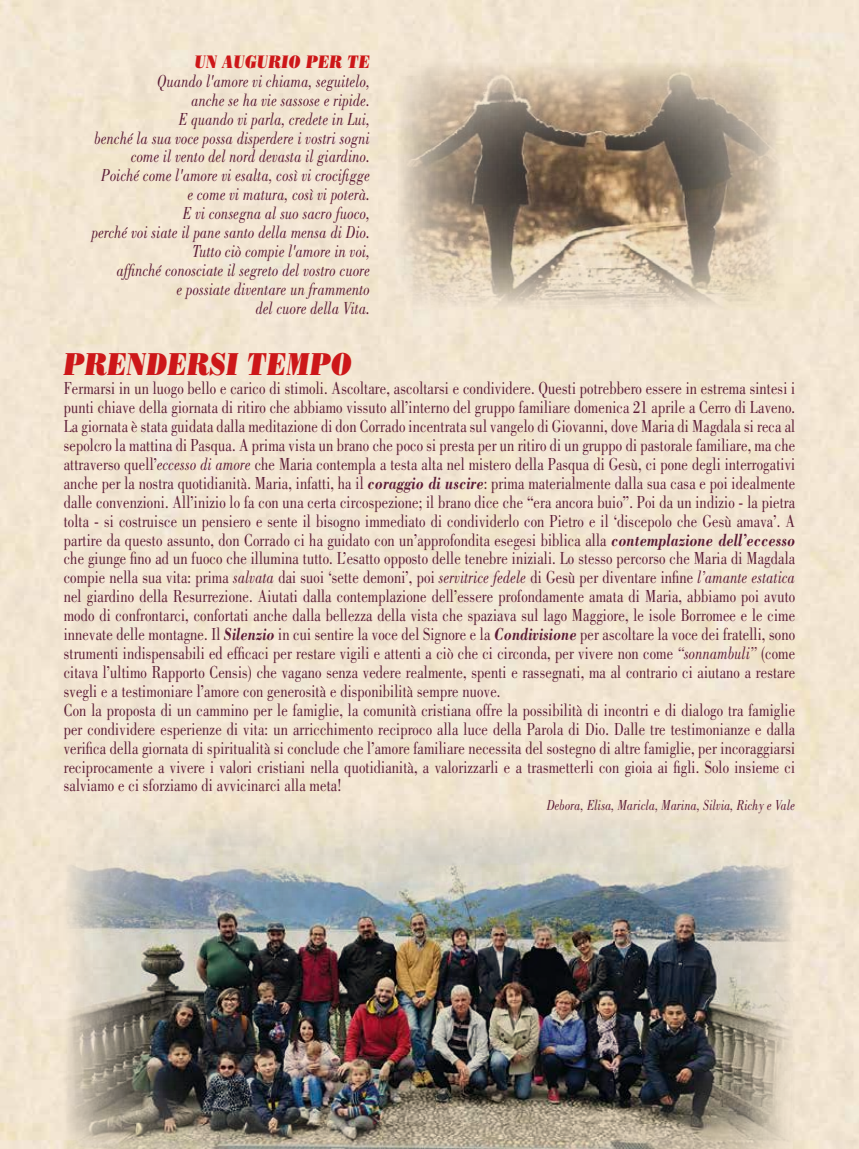
<style>
.page{position:relative;width:859px;height:1149px;background:#fff}
.page>*{position:absolute;margin:0;border:0;box-sizing:border-box;transform-origin:0 0}
.t1{font:italic 31.5px "Bodoni Std Poster";color:#cd1719;scale:.8 1}
.t2{font:18px/18.9px "Bodoni Std";letter-spacing:.01em;color:#5c1b35;scale:.8 1}
.t3{font:italic 18px/18.9px "Bodoni Std";letter-spacing:.01em;color:#5c1b35;text-align:right;scale:.8 1}
.t4{font:italic 18px "Bodoni Std Poster";letter-spacing:.01em;color:#cd1719;scale:.8 1}
.t5{font:italic 15px "Bodoni Std";letter-spacing:.01em;color:#5c1b35;scale:.8 1}
.s1{font-style:italic}
.s2{font-weight:700;font-style:italic}
</style>
<div class="page">
<img style="left:55px;top:797px;width:749px;height:351px">
<img style="left:388px;top:53px;width:404px;height:265px">
<p class="t4" style="left:195px;top:51px;width:220px">UN AUGURIO PER TE</p>
<p class="t3" style="left:92px;top:72px;width:349px">Quando l'amore vi chiama, seguitelo,<br>anche se ha vie sassose e ripide.<br>E quando vi parla, credete in Lui,<br>benché la sua voce possa disperdere i vostri sogni come il vento del nord devasta il giardino.<br>Poiché come l'amore vi esalta, così vi crocifigge e come vi matura, così vi poterà.<br>E vi consegna al suo sacro fuoco,<br>perché voi siate il pane santo della mensa di Dio.<br>Tutto ciò compie l'amore in voi,<br>affinché conosciate il segreto del vostro cuore<br>e possiate diventare un frammento<br>del cuore della Vita.</p>
<h1 class="t1" style="left:64px;top:345px;width:362px">PRENDERSI TEMPO</h1>
<p class="t2" style="left:64px;top:379px;width:916px">Fermarsi in un luogo bello e carico di stimoli. Ascoltare, ascoltarsi e condividere. Questi potrebbero essere in estrema sintesi i punti chiave della giornata di ritiro che abbiamo vissuto all’interno del gruppo familiare domenica 21 aprile a Cerro di Laveno.<br>La giornata è stata guidata dalla meditazione di don Corrado incentrata sul vangelo di Giovanni, dove Maria di Magdala si reca al sepolcro la mattina di Pasqua. A prima vista un brano che poco si presta per un ritiro di un gruppo di pastorale familiare, ma che attraverso quell’<span class="s1">eccesso di amore</span> che Maria contempla a testa alta nel mistero della Pasqua di Gesù, ci pone degli interrogativi anche per la nostra quotidianità. Maria, infatti, ha il <span class="s2">coraggio di uscire</span>: prima materialmente dalla sua casa e poi idealmente dalle convenzioni. All’inizio lo fa con una certa circospezione; il brano dice che “era ancora buio”. Poi da un indizio - la pietra tolta - si costruisce un pensiero e sente il bisogno immediato di condividerlo con Pietro e il ‘discepolo che Gesù amava’. A partire da questo assunto, don Corrado ci ha guidato con un’approfondita esegesi biblica alla <span class="s2">contemplazione dell’eccesso </span>che giunge fino ad un fuoco che illumina tutto. L’esatto opposto delle tenebre iniziali. Lo stesso percorso che Maria di Magdala compie nella sua vita: prima <span class="s1">salvata</span> dai suoi ‘sette demoni’, poi <span class="s1">servitrice fedele</span> di Gesù per diventare infine <span class="s1">l’amante estatica </span>nel giardino della Resurrezione. Aiutati dalla contemplazione dell’essere profondamente amata di Maria, abbiamo poi avuto modo di confrontarci, confortati anche dalla bellezza della vista che spaziava sul lago Maggiore, le isole Borromee e le cime innevate delle montagne. Il <span class="s2">Silenzio</span> in cui sentire la voce del Signore e la <span class="s2">Condivisione</span> per ascoltare la voce dei fratelli, sono strumenti indispensabili ed efficaci per restare vigili e attenti a ciò che ci circonda, per vivere non come <span class="s1">“sonnambuli”</span> (come citava l’ultimo Rapporto Censis) che vagano senza vedere realmente, spenti e rassegnati, ma al contrario ci aiutano a restare svegli e a testimoniare l’amore con generosità e disponibilità sempre nuove.<br>Con la proposta di un cammino per le famiglie, la comunità cristiana offre la possibilità di incontri e di dialogo tra famiglie per condividere esperienze di vita: un arricchimento reciproco alla luce della Parola di Dio. Dalle tre testimonianze e dalla verifica della giornata di spiritualità si conclude che l’amore familiare necessita del sostegno di altre famiglie, per incoraggiarsi reciprocamente a vivere i valori cristiani nella quotidianità, a valorizzarli e a trasmetterli con gioia ai figli. Solo insieme ci salviamo e ci sforziamo di avvicinarci alla meta!</p>
<p class="t5" style="left:547px;top:796px;width:312px">Debora, Elisa, Maricla, Marina, Silvia, Richy e Vale</p>
</div>
